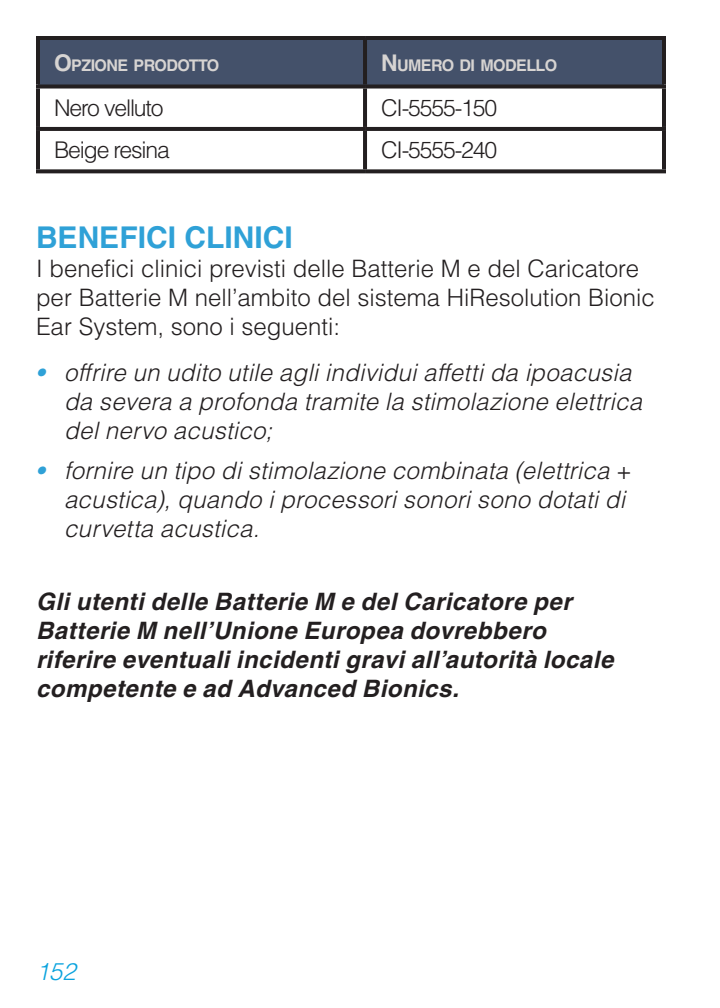
<style>
.page{position:relative;width:720px;height:1008px;background:#fff}
.page>*{position:absolute;margin:0;border:0;box-sizing:border-box;transform-origin:0 0}
.t1{font:700 30px "Helvetica LT Pro";color:#2fa1d7}
.t2{font:italic 300 24px/28.8px "Helvetica LT Pro";letter-spacing:.015em;color:#231f20}
.t3{font:italic 700 24px/28.8px "Helvetica LT Pro";letter-spacing:.02em;color:#231f20}
.t4{font:300 24px/28.8px "Helvetica LT Pro";color:#231f20}
.t5{font:italic 300 24px "Helvetica LT Pro";color:#0aa3de}
.t6{font:300 23.2px "Helvetica LT Pro";letter-spacing:-.05em;color:#231f20}
.t7{font:700 16px "Helvetica LT Pro";letter-spacing:-.035em;color:#d7d4d2}
.s1{font-size:23.2px}
.s2{font-weight:700;color:#2fa1d7}
</style>
<div class="page">
<div style="left:40px;top:40px;width:622px;height:45px;background:#44516a"></div>
<hr style="left:36px;top:36px;width:329px;height:4px;background:#231f20">
<hr style="left:36px;top:40px;width:4px;height:45px;background:#231f20">
<hr style="left:365px;top:36px;width:301px;height:4px;background:#231f20">
<hr style="left:363px;top:40px;width:4px;height:45px;background:#231f20">
<hr style="left:662px;top:40px;width:4px;height:45px;background:#231f20">
<svg style="left:36px;top:85px;width:329px;height:4px"></svg>
<hr style="left:36px;top:89px;width:4px;height:38px;background:#231f20">
<svg style="left:365px;top:85px;width:301px;height:4px"></svg>
<hr style="left:363px;top:89px;width:4px;height:38px;background:#231f20">
<hr style="left:662px;top:89px;width:4px;height:38px;background:#231f20">
<hr style="left:36px;top:127px;width:329px;height:4px;background:#231f20">
<hr style="left:36px;top:131px;width:4px;height:38px;background:#231f20">
<hr style="left:365px;top:127px;width:301px;height:4px;background:#231f20">
<hr style="left:363px;top:131px;width:4px;height:38px;background:#231f20">
<hr style="left:662px;top:131px;width:4px;height:38px;background:#231f20">
<svg style="left:36px;top:169px;width:329px;height:4px"></svg>
<svg style="left:365px;top:169px;width:301px;height:4px"></svg>
<p class="t7" style="left:54px;top:55px;width:167px"><span class="s1">O</span>PZIONE PRODOTTO</p>
<p class="t7" style="left:381px;top:55px;width:178px"><span class="s1">N</span> UMERO DI MODELLO</p>
<p class="t6" style="left:54px;top:93px;width:111px">Nero velluto</p>
<p class="t6" style="left:381px;top:93px;width:118px">CI-5555-150</p>
<p class="t6" style="left:54px;top:136px;width:118px">Beige resina</p>
<p class="t6" style="left:381px;top:136px;width:118px">CI-5555-240</p>
<p class="t1" style="left:36px;top:219px;width:258px">BENEFICI CLINICI</p>
<p class="t4" style="left:36px;top:254px;width:620px">I benefici clinici previsti delle Batterie M e del Caricatore per Batterie M nell’ambito del sistema HiResolution Bionic<br>Ear System, sono i seguenti:</p>
<p class="t2" style="left:64px;top:358px;width:580px;text-indent:-28px"><span class="s2">•</span> offrire un udito utile agli individui affetti da ipoacusia da severa a profonda tramite la stimolazione elettrica del nervo acustico;</p>
<p class="t2" style="left:64px;top:456px;width:570px;text-indent:-28px"><span class="s2">•</span> fornire un tipo di stimolazione combinata (elettrica + acustica), quando i processori sonori sono dotati di curvetta acustica.</p>
<p class="t3" style="left:36px;top:587px;width:579px">Gli utenti delle Batterie M e del Caricatore per Batterie M nell’Unione Europea dovrebbero riferire eventuali incidenti gravi all’autorità locale competente e ad Advanced Bionics.</p>
<p class="t5" style="left:36px;top:956px;width:41px">152</p>
</div>
